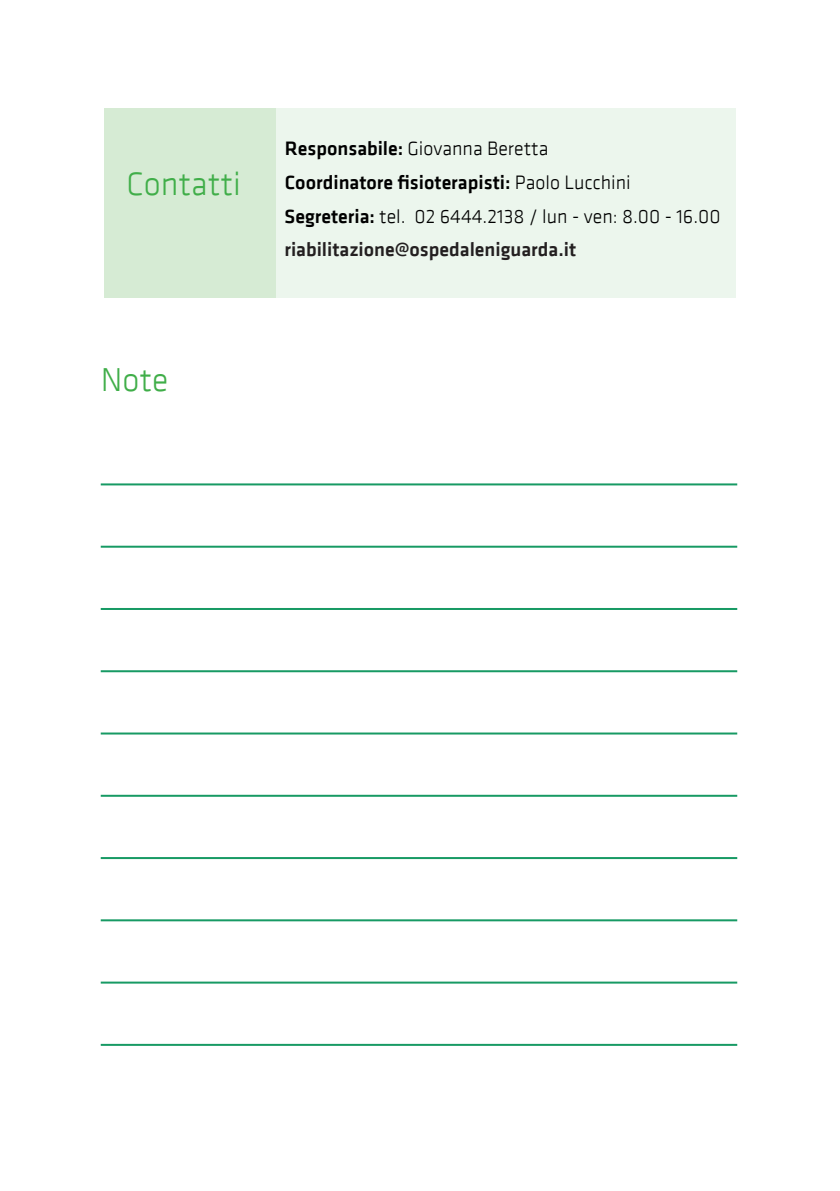
<style>
.page{position:relative;width:840px;height:1191px;background:#fff}
.page>*{position:absolute;margin:0;border:0;box-sizing:border-box;transform-origin:0 0}
.t1{font:300 34px "KLAVIKA";color:#40ae49}
.t2{font:300 20px "KLAVIKA";color:#000}
.t3{font:500 20px "KLAVIKA";color:#000}
.t4{font:500 20px "KLAVIKA";color:#231f20}
.s1{font-weight:500}
.s2{font-weight:300}
</style>
<div class="page">
<hr style="left:101px;top:483px;width:635px;height:2px;background:#179a64">
<hr style="left:101px;top:546px;width:635px;height:2px;background:#179a64">
<hr style="left:101px;top:608px;width:635px;height:2px;background:#179a64">
<hr style="left:101px;top:670px;width:635px;height:2px;background:#179a64">
<hr style="left:101px;top:732px;width:635px;height:2px;background:#179a64">
<hr style="left:101px;top:794px;width:635px;height:2px;background:#179a64">
<hr style="left:101px;top:857px;width:635px;height:2px;background:#179a64">
<hr style="left:101px;top:919px;width:635px;height:2px;background:#179a64">
<hr style="left:101px;top:981px;width:635px;height:2px;background:#179a64">
<hr style="left:101px;top:1043px;width:635px;height:2px;background:#179a64">
<div style="left:276px;top:108px;width:459px;height:189px;background:#ecf6ed"></div>
<div style="left:104px;top:108px;width:172px;height:189px;background:#d6ebd4"></div>
<p class="t1" style="left:126px;top:166px;width:116px">Contatti</p>
<p class="t1" style="left:101px;top:362px;width:69px">Note</p>
<p class="t2" style="left:284px;top:138px;width:265px"><span class="s1">Responsabile:</span> Giovanna Beretta</p>
<p class="t3" style="left:284px;top:172px;width:347px">Coordinatore fisioterapisti: <span class="s2">Paolo Lucchini</span></p>
<p class="t2" style="left:284px;top:206px;width:437px"><span class="s1">Segreteria:</span> tel. 02 6444.2138 / lun - ven: 8.00 - 16.00</p>
<p class="t4" style="left:284px;top:239px;width:293px">riabilitazione@ospedaleniguarda.it</p>
</div>
